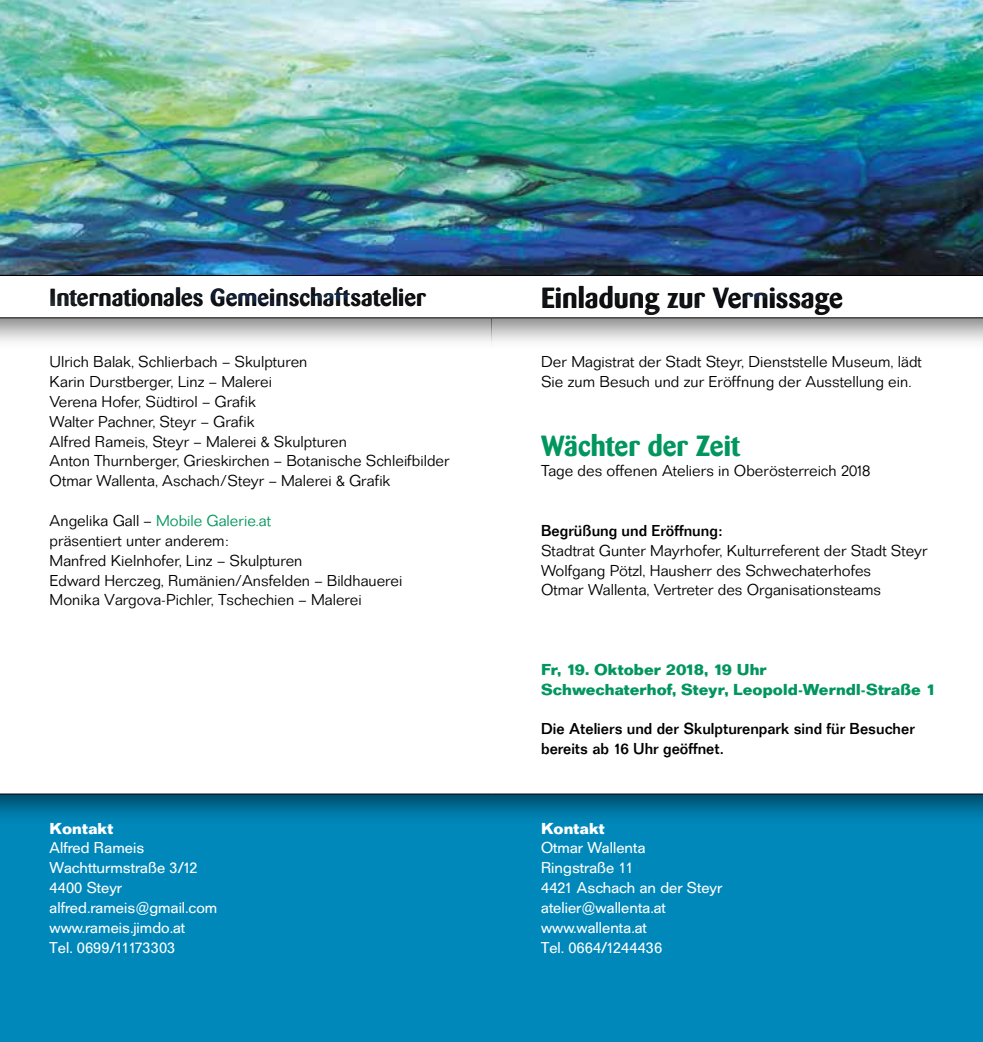
<style>
.page{position:relative;width:983px;height:1042px;background:#fff}
.page>*{position:absolute;margin:0;border:0;box-sizing:border-box;transform-origin:0 0}
.t1{font:700 28.88px "Barmeno BQ";color:#000}
.t2{font:700 28.88px "Barmeno BQ";color:#00965e}
.t3{font:700 24.5px "Barmeno BQ";color:#000}
.t4{font:300 15.75px/19.8px "Folio BQ";color:#000}
.t5{font:15.75px/19.8px "Folio BQ";color:#fff}
.t6{font:500 15.75px/19.8px "Folio BQ";color:#000}
.t7{font:700 15.75px/19.8px "Folio BQ";color:#00965e}
.t8{font:700 15.75px "Folio BQ";color:#fff}
.s1{color:#00965e}
</style>
<div class="page">
<div style="left:491px;top:794px;width:491px;height:248px;background:#08b"></div>
<div style="left:491px;top:794px;width:491px;height:31px;background:#000;opacity:.5"></div>
<div style="left:0;top:794px;width:491px;height:248px;background:#08b"></div>
<div style="left:0;top:794px;width:491px;height:31px;background:#000;opacity:.5"></div>
<img style="left:0;top:0;width:982px;height:275px">
<svg style="left:491px;top:318px;width:491px;height:27px"></svg>
<svg style="left:0;top:318px;width:491px;height:24px;background:#c4c4c4"></svg>
<hr style="left:499px;top:275px;width:483px;height:1px;background:#000">
<hr style="left:0;top:275px;width:499px;height:1px;background:#000">
<hr style="left:491px;top:794px;width:491px;height:1px;background:#000">
<hr style="left:0;top:794px;width:491px;height:1px;background:#000">
<hr style="left:0;top:317px;width:491px;height:1px;background:#000">
<hr style="left:491px;top:317px;width:491px;height:1px;background:#000">
<h2 class="t3" style="left:50px;top:283px;width:377px">Internationales Gemeinschaftsatelier</h2>
<h1 class="t1" style="left:541px;top:280px;width:303px">Einladung zur Vernissage</h1>
<p class="t4" style="left:50px;top:352px;width:401px">Ulrich Balak, Schlierbach – Skulpturen<br>Karin Durstberger, Linz – Malerei<br>Verena Hofer, Südtirol – Grafik<br>Walter Pachner, Steyr – Grafik<br>Alfred Rameis, Steyr – Malerei &amp; Skulpturen<br>Anton Thurnberger, Grieskirchen – Botanische Schleifbilder Otmar Wallenta, Aschach/Steyr – Malerei &amp; Grafik</p>
<p class="t4" style="left:50px;top:511px;width:354px">Angelika Gall – <span class="s1">Mobile Galerie.at<br></span>präsentiert unter anderem:<br>Manfred Kielnhofer, Linz – Skulpturen<br>Edward Herczeg, Rumänien/Ansfelden – Bildhauerei Monika Vargova-Pichler, Tschechien – Malerei</p>
<p class="t8" style="left:50px;top:819px;width:65px">Kontakt</p>
<p class="t5" style="left:50px;top:838px;width:169px">Alfred Rameis<br>Wachtturmstraße 3/12<br>4400 Steyr alfred.rameis@gmail.com www.rameis.jimdo.at<br>Tel. 0699/11173303</p>
<p class="t4" style="left:541px;top:352px;width:382px">Der Magistrat der Stadt Steyr, Dienststelle Museum, lädt<br>Sie zum Besuch und zur Eröffnung der Ausstellung ein.</p>
<h1 class="t2" style="left:541px;top:429px;width:200px">Wächter der Zeit</h1>
<p class="t4" style="left:541px;top:461px;width:330px">Tage des offenen Ateliers in Oberösterreich 2018</p>
<p class="t6" style="left:541px;top:521px;width:183px">Begrüßung und Eröffnung:</p>
<p class="t4" style="left:541px;top:541px;width:388px">Stadtrat Gunter Mayrhofer, Kulturreferent der Stadt Steyr<br>Wolfgang Pötzl, Hausherr des Schwechaterhofes<br>Otmar Wallenta, Vertreter des Organisationsteams</p>
<p class="t7" style="left:541px;top:660px;width:396px">Fr, 19. Oktober 2018, 19 Uhr<br>Schwechaterhof, Steyr, Leopold-Werndl-Straße 1</p>
<p class="t6" style="left:541px;top:719px;width:375px">Die Ateliers und der Skulpturenpark sind für Besucher bereits ab 16 Uhr geöffnet.</p>
<p class="t8" style="left:541px;top:819px;width:65px">Kontakt</p>
<p class="t5" style="left:541px;top:838px;width:183px">Otmar Wallenta<br>Ringstraße 11<br>4421 Aschach an der Steyr atelier@wallenta.at www.wallenta.at<br>Tel. 0664/1244436</p>
</div>
